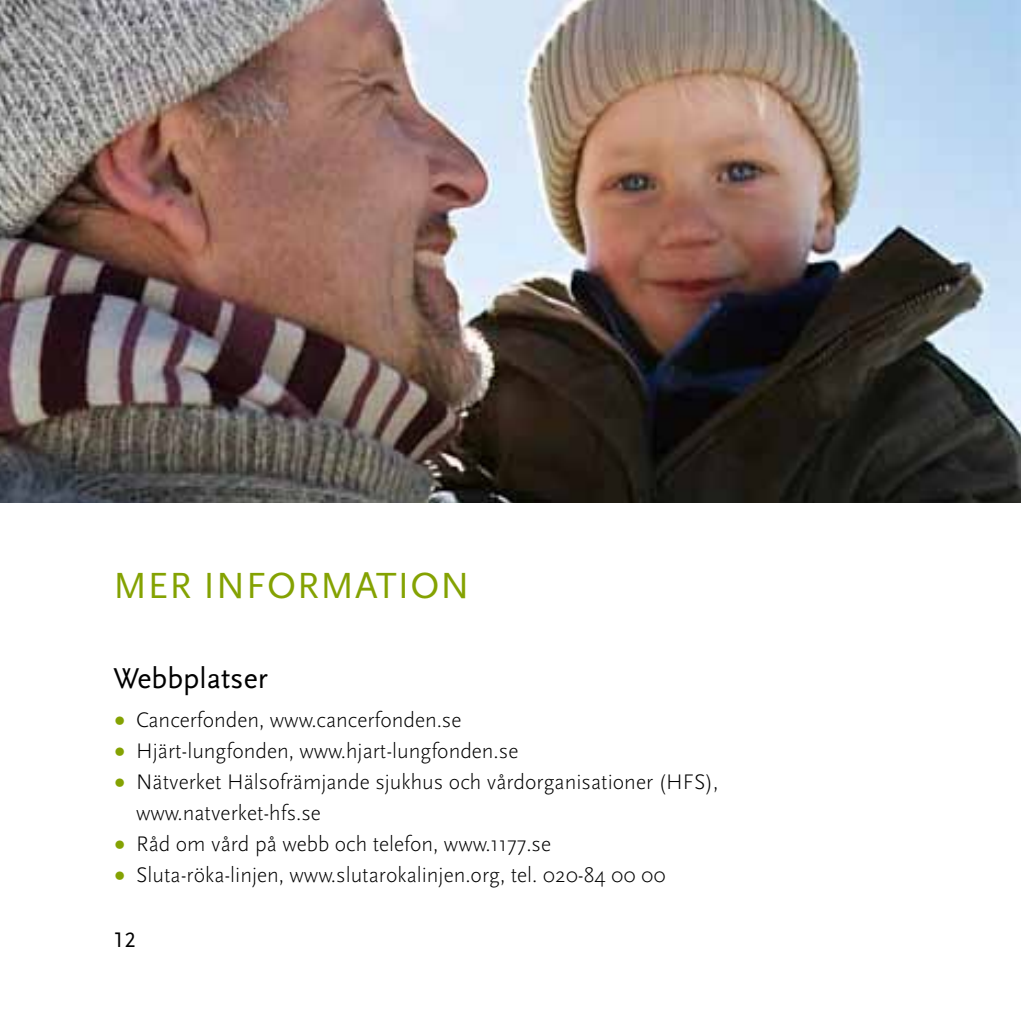
<style>
.page{position:relative;width:1021px;height:1021px;background:#fff}
.page>*{position:absolute;margin:0;border:0;box-sizing:border-box;transform-origin:0 0}
.t1{font:38px "Scala Sans";letter-spacing:.055em;color:#84a202}
.t2{font:30px "Scala Sans";color:#000}
.t3{font:300 22px/31px "Scala Sans";color:#000}
.t4{font:22px "Scala Sans Caps";color:#000}
.s1{font-weight:400;font-size:36px;color:#84a202}
</style>
<div class="page">
<img style="left:0;top:0;width:1020px;height:502px">
<h1 class="t1" style="left:113px;top:565px;width:357px">M ER I NFORMATION</h1>
<h2 class="t2" style="left:113px;top:661px;width:156px">WEBBPLATSER</h2>
<p class="t3" style="left:113px;top:705px;width:349px"><span class="s1">•</span> Cancerfonden, www.cancerfonden.se</p>
<p class="t3" style="left:113px;top:736px;width:406px"><span class="s1">•</span> Hjärt-lungfonden, www.hjart-lungfonden.se</p>
<p class="t3" style="left:136px;top:767px;width:584px;text-indent:-23px"><span class="s1">•</span> Nätverket Hälsofrämjande sjukhus och vårdorganisationer (HFS), www.natverket-hfs.se</p>
<p class="t3" style="left:113px;top:829px;width:439px"><span class="s1">•</span> Råd om vård på webb och telefon, www.1177.se</p>
<p class="t3" style="left:113px;top:860px;width:553px"><span class="s1">•</span> Sluta-röka-linjen, www.slutarokalinjen.org, tel. 020-84 00 00</p>
<p class="t4" style="left:113px;top:927px;width:24px">12</p>
</div>
